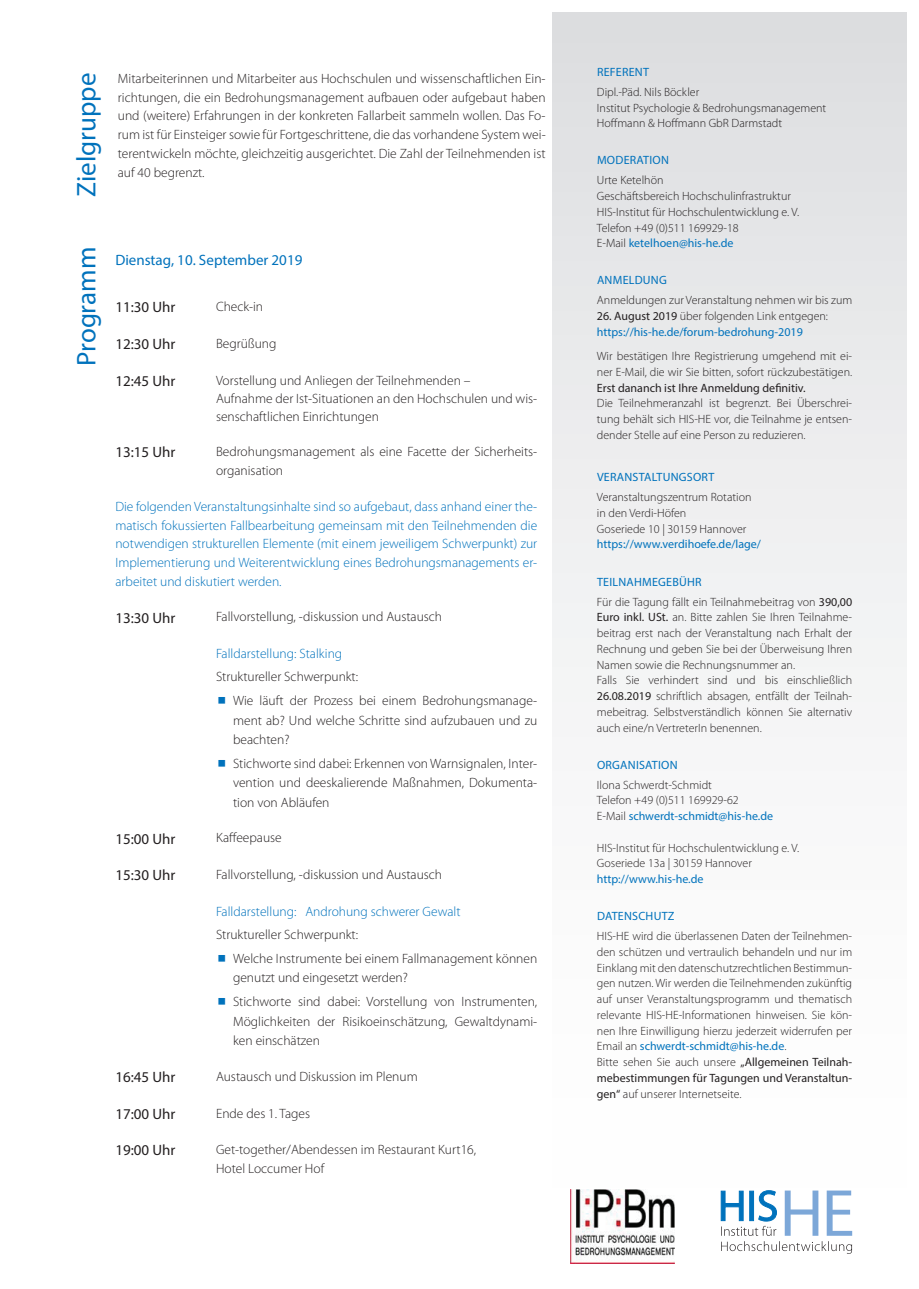
<style>
.page{position:relative;width:919px;height:1289px;background:#fff}
.page>*{position:absolute;margin:0;border:0;box-sizing:border-box;transform-origin:0 0}
.t1{font:27px "Myriad Pro";color:#0072bc}
.t2{font:15px "Myriad Pro";color:#231f20}
.t3{font:15px "Myriad Pro";color:#0072bc}
.t4{font:300 13.5px/18.8px "Myriad Pro";color:#231f20}
.t5{font:300 13.5px/18.8px "Myriad Pro";color:#0072bc;text-align:justify}
.t6{font:300 12px/15.8px "Myriad Pro";color:#231f20}
.t7{font:12px/15.8px "Myriad Pro";color:#0072bc}
.t8{font:12px "Myriad Pro";color:#231f20}
.t9{font:12px "Myriad Pro";letter-spacing:.02em;color:#0072bc}
.s1{font-weight:400;color:#0072bc}
.s2{color:#231f20}
.s3{font-weight:300;color:#231f20}
.s4{font-weight:400}
</style>
<div class="page">
<div style="left:552px;top:13px;width:354px;height:1263px;background:linear-gradient(to bottom,#dfe0e2,#fff)"></div>
<svg style="left:784px;top:1190px;width:34px;height:45px"></svg>
<svg style="left:826px;top:1190px;width:26px;height:45px"></svg>
<svg style="left:721px;top:1241px;width:131px;height:12px"></svg>
<svg style="left:721px;top:1190px;width:55px;height:45px"></svg>
<img style="left:570px;top:1189px;width:104px;height:74px">
<h1 class="t1" style="left:70px;top:197px;width:126px;rotate:-90deg">Zielgruppe</h1>
<p class="t4" style="left:118px;top:69px;width:429px;text-align:justify">Mitarbeiterinnen und Mitarbeiter aus Hochschulen und wissenschaftlichen Ein&shy;richtungen, die ein Bedrohungsmanagement aufbauen oder aufgebaut haben und (weitere) Erfahrungen in der konkreten Fallarbeit sammeln wollen. Das Fo&shy;rum ist für Einsteiger sowie für Fortgeschrittene, die das vorhandene System wei&shy;terentwickeln möchte, gleichzeitig ausgerichtet. Die Zahl der Teilnehmenden ist auf 40 begrenzt.</p>
<h1 class="t1" style="left:70px;top:366px;width:120px;rotate:-90deg">Programm</h1>
<p class="t3" style="left:115px;top:250px;width:188px">Dienstag, 10. September 2019</p>
<p class="t2" style="left:115px;top:298px;width:61px">11:30 Uhr</p>
<p class="t4" style="left:216px;top:297px;width:49px">Check-in</p>
<p class="t2" style="left:115px;top:335px;width:61px">12:30 Uhr</p>
<p class="t4" style="left:216px;top:334px;width:62px">Begrüßung</p>
<p class="t2" style="left:115px;top:371px;width:61px">12:45 Uhr</p>
<p class="t4" style="left:216px;top:371px;width:323px;line-height:18px">Vorstellung und Anliegen der Teilnehmenden –<br>Aufnahme der Ist-Situationen an den Hochschulen und wis&shy;senschaftlichen Einrichtungen</p>
<p class="t2" style="left:115px;top:443px;width:61px">13:15 Uhr</p>
<p class="t4" style="left:216px;top:442px;width:323px">Bedrohungsmanagement als eine Facette der Sicherheits&shy;organisation</p>
<p class="t5" style="left:115px;top:497px;width:423px">Die folgenden Veranstaltungsinhalte sind so aufgebaut, dass anhand einer the&shy;matisch fokussierten Fallbearbeitung gemeinsam mit den Teilnehmenden die notwendigen strukturellen Elemente (mit einem jeweiligem Schwerpunkt) zur Implementierung und Weiterentwicklung eines Bedrohungsmanagements er&shy;arbeitet und diskutiert werden.</p>
<p class="t2" style="left:115px;top:608px;width:61px">13:30 Uhr</p>
<p class="t4" style="left:216px;top:607px;width:228px">Fallvorstellung, -diskussion und Austausch</p>
<p class="t5" style="left:216px;top:644px;width:128px">Falldarstellung: Stalking</p>
<p class="t4" style="left:233px;top:664px;width:306px;line-height:23.7px;text-indent:-17px">Struktureller Schwerpunkt:<br>Wie läuft der Prozess bei einem Bedrohungsmanage-</p>
<p class="t4" style="left:233px;top:710px;width:306px;line-height:19.5px">ment ab? Und welche Schritte sind aufzubauen und zu beachten?</p>
<p class="t4" style="left:233px;top:753px;width:306px;line-height:19.5px;text-align:justify">Stichworte sind dabei: Erkennen von Warnsignalen, Inter&shy;vention und deeskalierende Maßnahmen, Dokumenta&shy;tion von Abläufen</p>
<p class="t2" style="left:115px;top:829px;width:61px">15:00 Uhr</p>
<p class="t4" style="left:216px;top:828px;width:67px">Kaffeepause</p>
<p class="t2" style="left:115px;top:866px;width:61px">15:30 Uhr</p>
<p class="t4" style="left:216px;top:865px;width:228px">Fallvorstellung, -diskussion und Austausch</p>
<p class="t5" style="left:216px;top:902px;width:246px">Falldarstellung: Androhung schwerer Gewalt</p>
<p class="t4" style="left:233px;top:922px;width:306px;line-height:23.7px;text-indent:-17px">Struktureller Schwerpunkt:<br>Welche Instrumente bei einem Fallmanagement können</p>
<p class="t4" style="left:233px;top:965px;width:306px;line-height:23.7px">genutzt und eingesetzt werden?<br>Stichworte sind dabei: Vorstellung von Instrumenten,</p>
<p class="t4" style="left:233px;top:1011px;width:306px;line-height:19.5px">Möglichkeiten der Risikoeinschätzung, Gewaltdynami&shy;ken einschätzen</p>
<p class="t2" style="left:115px;top:1067px;width:61px">16:45 Uhr</p>
<p class="t4" style="left:216px;top:1066px;width:203px">Austausch und Diskussion im Plenum</p>
<p class="t2" style="left:115px;top:1104px;width:61px">17:00 Uhr</p>
<p class="t4" style="left:216px;top:1103px;width:96px">Ende des 1. Tages</p>
<p class="t2" style="left:115px;top:1141px;width:61px">19:00 Uhr</p>
<p class="t4" style="left:216px;top:1140px;width:262px">Get-together/Abendessen im Restaurant Kurt16,<br>Hotel Loccumer Hof</p>
<p class="t9" style="left:597px;top:64px;width:54px">REFERENT</p>
<p class="t6" style="left:597px;top:84px;width:231px">Dipl.-Päd. Nils Böckler<br>Institut Psychologie &amp; Bedrohungsmanagement<br>Hoffmann &amp; Hoffmann GbR Darmstadt</p>
<p class="t9" style="left:597px;top:153px;width:73px">MODERATION</p>
<p class="t6" style="left:597px;top:172px;width:204px">Urte Ketelhön<br>Geschäftsbereich Hochschulinfrastruktur<br>HIS-Institut für Hochschulentwicklung e. V.<br>Telefon +49 (0)511 169929-18<br>E-Mail <span class="s1">ketelhoen@his-he.de</span></p>
<p class="t7" style="left:597px;top:272px;width:17px">Anme</p>
<p class="t7" style="left:628px;top:272px;width:15px">ldun</p>
<p class="t7" style="left:659px;top:272px;width:9px">g</p>
<p class="t6" style="left:597px;top:292px;width:257px">Anmeldungen zur Veranstaltung nehmen wir bis zum</p>
<p class="t7" style="left:597px;top:308px;width:232px"><span class="s2">26. August 2019</span> <span class="s3">über folgenden Link entgegen: </span>https://his-he.de/forum-bedrohung-2019</p>
<p class="t6" style="left:597px;top:348px;width:257px">Wir bestätigen Ihre Registrierung umgehend mit ei&shy;ner E-Mail, die wir Sie bitten, sofort rückzubestätigen.</p>
<p class="t8" style="left:597px;top:380px;width:210px">Erst dananch ist Ihre Anmeldung definitiv.</p>
<p class="t6" style="left:597px;top:395px;width:257px;text-align:justify">Die Teilnehmeranzahl ist begrenzt. Bei Überschrei&shy;tung behält sich HIS-HE vor, die Teilnahme je entsen&shy;dender Stelle auf eine Person zu reduzieren.</p>
<p class="t7" style="left:597px;top:469px;width:15px">Veransta</p>
<p class="t7" style="left:651px;top:469px;width:13px">ltun</p>
<p class="t7" style="left:678px;top:469px;width:16px">gsort</p>
<p class="t6" style="left:597px;top:489px;width:156px">Veranstaltungszentrum Rotation in den Verdi-Höfen<br>Goseriede 10 | 30159 Hannover</p>
<p class="t7" style="left:597px;top:536px;width:166px">https://www.verdihoefe.de/lage/</p>
<p class="t7" style="left:597px;top:573px;width:31px">Tei lnahme</p>
<p class="t6" style="left:597px;top:571px;width:257px;line-height:20px;text-indent:61px"><span class="s1">gebühr<br></span>Für die Tagung fällt ein Teilnahmebeitrag von <span class="s4">390,00</span></p>
<p class="t6" style="left:597px;top:609px;width:257px"><span class="s4">Euro inkl. USt.</span> an. Bitte zahlen Sie Ihren Teilnahme&shy;beitrag erst nach der Veranstaltung nach Erhalt der Rechnung und geben Sie bei der Überweisung Ihren Namen sowie die Rechnungsnummer an.<br>Falls Sie verhindert sind und bis einschließlich <span class="s4">26.08.2019</span> schriftlich absagen, entfällt der Teilnah&shy;mebeitrag. Selbstverständlich können Sie alternativ auch eine/n VertreterIn benennen.</p>
<p class="t7" style="left:597px;top:756px;width:31px">Organisation</p>
<p class="t6" style="left:597px;top:776px;width:178px">Ilona Schwerdt-Schmidt<br>Telefon +49 (0)511 169929-62<br>E-Mail <span class="s1">schwerdt-schmidt@his-he.de</span></p>
<p class="t6" style="left:597px;top:839px;width:204px">HIS-Institut für Hochschulentwicklung e. V.<br>Goseriede 13a | 30159 Hannover</p>
<p class="t7" style="left:597px;top:871px;width:108px">http://www.his-he.de</p>
<p class="t7" style="left:597px;top:908px;width:16px">Datens</p>
<p class="t7" style="left:638px;top:908px;width:16px">chutz</p>
<p class="t6" style="left:597px;top:928px;width:257px">HIS-HE wird die überlassenen Daten der Teilnehmen&shy;den schützen und vertraulich behandeln und nur im Einklang mit den datenschutzrechtlichen Bestimmun&shy;gen nutzen. Wir werden die Teilnehmenden zukünftig auf unser Veranstaltungsprogramm und thematisch relevante HIS-HE-Informationen hinweisen. Sie kön&shy;nen Ihre Einwilligung hierzu jederzeit widerrufen per Email an <span class="s1">schwerdt-schmidt@his-he.de</span>.<br>Bitte sehen Sie auch unsere <span class="s4">„Allgemeinen Teilnah&shy;mebestimmungen für Tagungen und Veranstaltun&shy;gen“</span> auf unserer Internetseite.</p>
</div>
